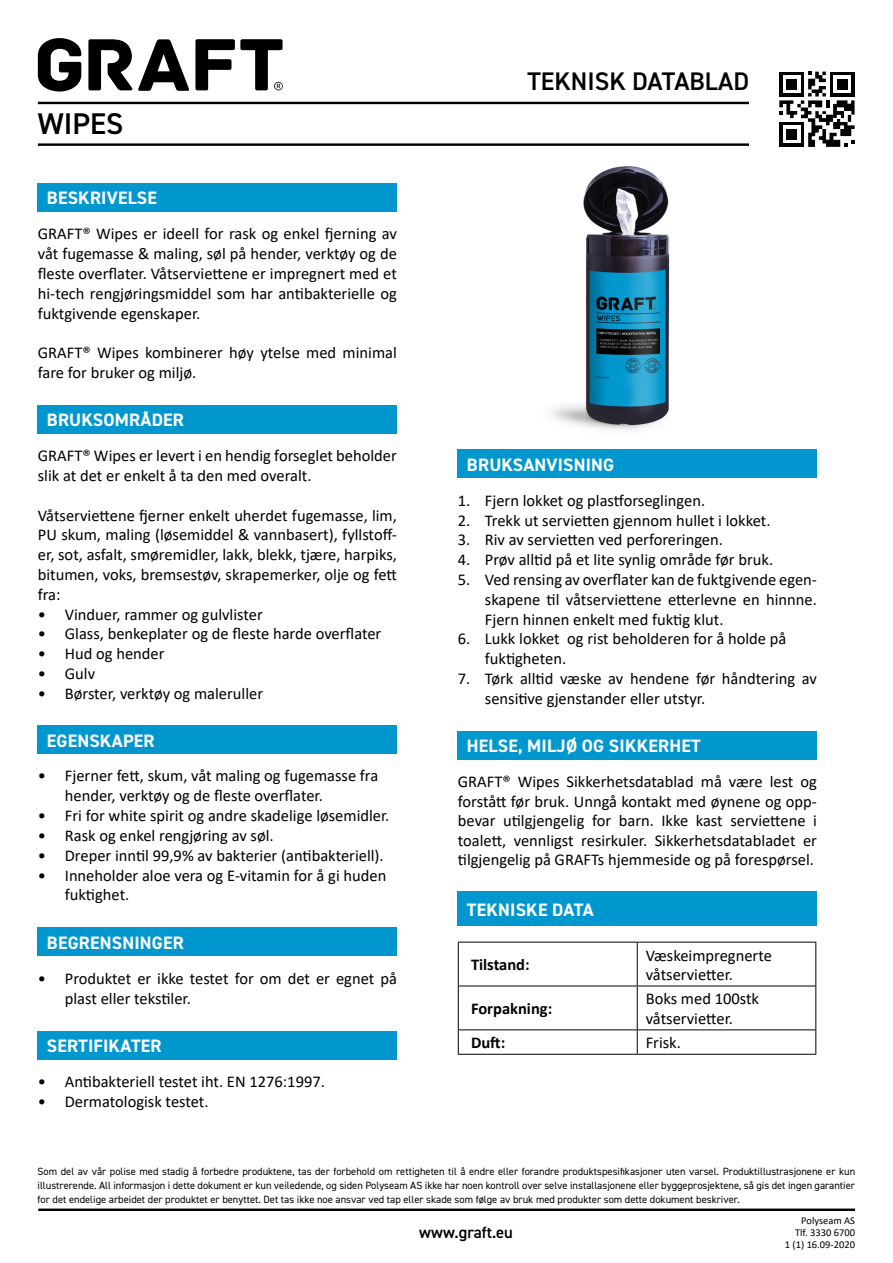
<style>
.page{position:relative;width:893px;height:1263px;background:#fff}
.page>*{position:absolute;margin:0;border:0;box-sizing:border-box;transform-origin:0 0}
.t1{font:600 30px "DIN2014";color:#000}
.t2{font:600 25.5px "DIN2014";color:#000}
.t3{font:700 18px "DIN2014";letter-spacing:.01em;color:#fff}
.t4{font:16.5px/19.8px "Calibri";color:#000}
.t5{font:700 16.5px "Calibri";color:#000}
.t6{font:600 16.5px "DIN2014";color:#000}
.t7{font:10.5px/14.2px "DIN2014";color:#000;text-align:justify}
.t8{font:10.5px/12px "Calibri";color:#000;text-align:right}
</style>
<div class="page">
<div style="left:38px;top:183px;width:359px;height:29px;background:#0097ce"></div>
<div style="left:38px;top:725px;width:359px;height:29px;background:#0097ce"></div>
<div style="left:38px;top:405px;width:359px;height:29px;background:#0097ce"></div>
<div style="left:38px;top:927px;width:359px;height:29px;background:#0097ce"></div>
<div style="left:458px;top:449px;width:359px;height:29px;background:#0097ce"></div>
<div style="left:38px;top:1031px;width:359px;height:29px;background:#0097ce"></div>
<div style="left:458px;top:731px;width:359px;height:29px;background:#0097ce"></div>
<hr style="left:38px;top:102px;width:711px;height:2px;background:#000">
<hr style="left:38px;top:143px;width:711px;height:3px;background:#000">
<svg style="left:779px;top:72px;width:76px;height:75px"></svg>
<div style="left:786px;top:79px;width:11px;height:10px;background:#000"></div>
<div style="left:786px;top:129px;width:11px;height:11px;background:#000"></div>
<div style="left:837px;top:79px;width:10px;height:10px;background:#000"></div>
<svg style="left:38px;top:38px;width:43px;height:54px"></svg>
<svg style="left:88px;top:39px;width:101px;height:52px"></svg>
<svg style="left:195px;top:39px;width:88px;height:51px"></svg>
<hr style="left:38px;top:1208px;width:817px;height:3px;background:#000">
<img style="left:552px;top:166px;width:118px;height:264px">
<div style="left:458px;top:892px;width:359px;height:34px;background:#0097ce"></div>
<hr style="left:458px;top:942px;width:179px;height:1px;background:#000">
<hr style="left:458px;top:942px;width:1px;height:44px;background:#000">
<hr style="left:637px;top:942px;width:179px;height:1px;background:#000">
<hr style="left:637px;top:942px;width:1px;height:44px;background:#000">
<hr style="left:815px;top:942px;width:1px;height:44px;background:#000">
<hr style="left:458px;top:986px;width:179px;height:1px;background:#000">
<hr style="left:458px;top:986px;width:1px;height:43px;background:#000">
<hr style="left:637px;top:986px;width:179px;height:1px;background:#000">
<hr style="left:637px;top:986px;width:1px;height:43px;background:#000">
<hr style="left:815px;top:986px;width:1px;height:43px;background:#000">
<hr style="left:458px;top:1029px;width:179px;height:1px;background:#000">
<svg style="left:458px;top:1030px;width:1px;height:24px"></svg>
<hr style="left:637px;top:1029px;width:179px;height:1px;background:#000">
<svg style="left:637px;top:1030px;width:1px;height:24px"></svg>
<svg style="left:815px;top:1030px;width:1px;height:24px"></svg>
<hr style="left:458px;top:1054px;width:179px;height:1px;background:#000">
<hr style="left:637px;top:1054px;width:179px;height:1px;background:#000">
<h1 class="t1" style="left:38px;top:104px;width:87px">WIPES</h1>
<p class="t3" style="left:47px;top:186px;width:112px">BESKRIVELSE</p>
<p class="t4" style="left:38px;top:223px;width:361px;text-align:justify">GRAFT® Wipes er ideell for rask og enkel fjerning av våt fugemasse &amp; maling, søl på hender, verktøy og de fleste overflater. Våtserviettene er impregnert med et hi-tech rengjøringsmiddel som har antibakterielle og fuktgivende egenskaper.</p>
<p class="t4" style="left:38px;top:342px;width:361px">GRAFT® Wipes kombinerer høy ytelse med minimal fare for bruker og miljø.</p>
<p class="t3" style="left:47px;top:408px;width:138px">BRUKSOMRÅDER</p>
<p class="t4" style="left:38px;top:445px;width:361px">GRAFT® Wipes er levert i en hendig forseglet beholder slik at det er enkelt å ta den med overalt.</p>
<p class="t4" style="left:38px;top:505px;width:361px;text-align:justify">Våtserviettene fjerner enkelt uherdet fugemasse, lim, PU skum, maling (løsemiddel &amp; vannbasert), fyllstoff&shy;er, sot, asfalt, smøremidler, lakk, blekk, tjære, harpiks, bitumen, voks, bremsestøv, skrapemerker, olje og fett fra:</p>
<p class="t4" style="left:38px;top:604px;width:226px">• Vinduer, rammer og gulvlister</p>
<p class="t4" style="left:38px;top:623px;width:345px">• Glass, benkeplater og de fleste harde overflater</p>
<p class="t4" style="left:38px;top:643px;width:128px">• Hud og hender</p>
<p class="t4" style="left:38px;top:663px;width:59px">• Gulv</p>
<p class="t4" style="left:38px;top:683px;width:227px">• Børster, verktøy og maleruller</p>
<p class="t3" style="left:47px;top:728px;width:109px">EGENSKAPER</p>
<p class="t4" style="left:65px;top:766px;width:315px;text-indent:-27px">• Fjerner fett, skum, våt maling og fugemasse fra hender, verktøy og de fleste overflater.</p>
<p class="t4" style="left:38px;top:805px;width:353px">• Fri for white spirit og andre skadelige løsemidler.</p>
<p class="t4" style="left:38px;top:825px;width:237px">• Rask og enkel rengjøring av søl.</p>
<p class="t4" style="left:38px;top:845px;width:347px">• Dreper inntil 99,9% av bakterier (antibakteriell).</p>
<p class="t4" style="left:65px;top:865px;width:323px;text-indent:-27px">• Inneholder aloe vera og E-vitamin for å gi huden fuktighet.</p>
<p class="t3" style="left:47px;top:931px;width:138px">BEGRENSNINGER</p>
<p class="t4" style="left:65px;top:968px;width:334px;text-indent:-27px">• Produktet er ikke testet for om det er egnet på plast eller tekstiler.</p>
<p class="t3" style="left:47px;top:1034px;width:116px">SERTIFIKATER</p>
<p class="t4" style="left:38px;top:1071px;width:289px">• Antibakteriell testet iht. EN 1276:1997.</p>
<p class="t4" style="left:38px;top:1091px;width:172px">• Dermatologisk testet.</p>
<h2 class="t2" style="left:527px;top:65px;width:223px">TEKNISK DATABLAD</h2>
<p class="t3" style="left:467px;top:453px;width:149px">BRUKSANVISNING</p>
<p class="t4" style="left:458px;top:490px;width:249px">1. Fjern lokket og plastforseglingen.</p>
<p class="t4" style="left:458px;top:510px;width:314px">2. Trekk ut servietten gjennom hullet i lokket.</p>
<p class="t4" style="left:458px;top:529px;width:267px">3. Riv av servietten ved perforeringen.</p>
<p class="t4" style="left:458px;top:549px;width:317px">4. Prøv alltid på et lite synlig område før bruk.</p>
<p class="t4" style="left:485px;top:569px;width:334px;text-align:justify;text-indent:-27px">5. Ved rensing av overflater kan de fuktgivende egen&shy;skapene til våtserviettene etterlevne en hinnne.<br>Fjern hinnen enkelt med fuktig klut.</p>
<p class="t4" style="left:485px;top:628px;width:303px;text-indent:-27px">6. Lukk lokket og rist beholderen for å holde på fuktigheten.</p>
<p class="t4" style="left:485px;top:668px;width:334px;text-indent:-27px">7. Tørk alltid væske av hendene før håndtering av sensitive gjenstander eller utstyr.</p>
<p class="t3" style="left:467px;top:734px;width:235px">HELSE, MILJØ OG SIKKERHET</p>
<p class="t4" style="left:458px;top:771px;width:361px;text-align:justify">GRAFT® Wipes Sikkerhetsdatablad må være lest og forstått før bruk. Unngå kontakt med øynene og opp&shy;bevar utilgjengelig for barn. Ikke kast serviettene i toalett, vennligst resirkuler. Sikkerhetsdatabladet er tilgjengelig på GRAFTs hjemmeside og på forespørsel.</p>
<p class="t3" style="left:467px;top:897px;width:128px">TEKNISKE DATA</p>
<p class="t5" style="left:471px;top:953px;width:60px">Tilstand:</p>
<p class="t4" style="left:646px;top:945px;width:128px">Væskeimpregnerte våtservietter.</p>
<p class="t5" style="left:471px;top:997px;width:83px">Forpakning:</p>
<p class="t4" style="left:646px;top:989px;width:115px">Boks med 100stk våtservietter.</p>
<p class="t5" style="left:471px;top:1031px;width:36px">Duft:</p>
<p class="t4" style="left:646px;top:1032px;width:37px">Frisk.</p>
<p class="t7" style="left:38px;top:1164px;width:819px">Som del av vår polise med stadig å forbedre produktene, tas der forbehold om rettigheten til å endre eller forandre produktspesifikasjoner uten varsel. Produktillustrasjonene er kun illustrerende. All informasjon i dette dokument er kun veiledende, og siden Polyseam AS ikke har noen kontroll over selve installasjonene eller byggeprosjektene, så gis det ingen garantier for det endelige arbeidet der produktet er benyttet. Det tas ikke noe ansvar ved tap eller skade som følge av bruk med produkter som dette dokument beskriver.</p>
<p class="t6" style="left:419px;top:1221px;width:95px">www.graft.eu</p>
<p class="t8" style="left:785px;top:1214px;width:72px">Polyseam AS<br>Tlf. 3330 6700<br>1 (1) 16.09-2020</p>
</div>
